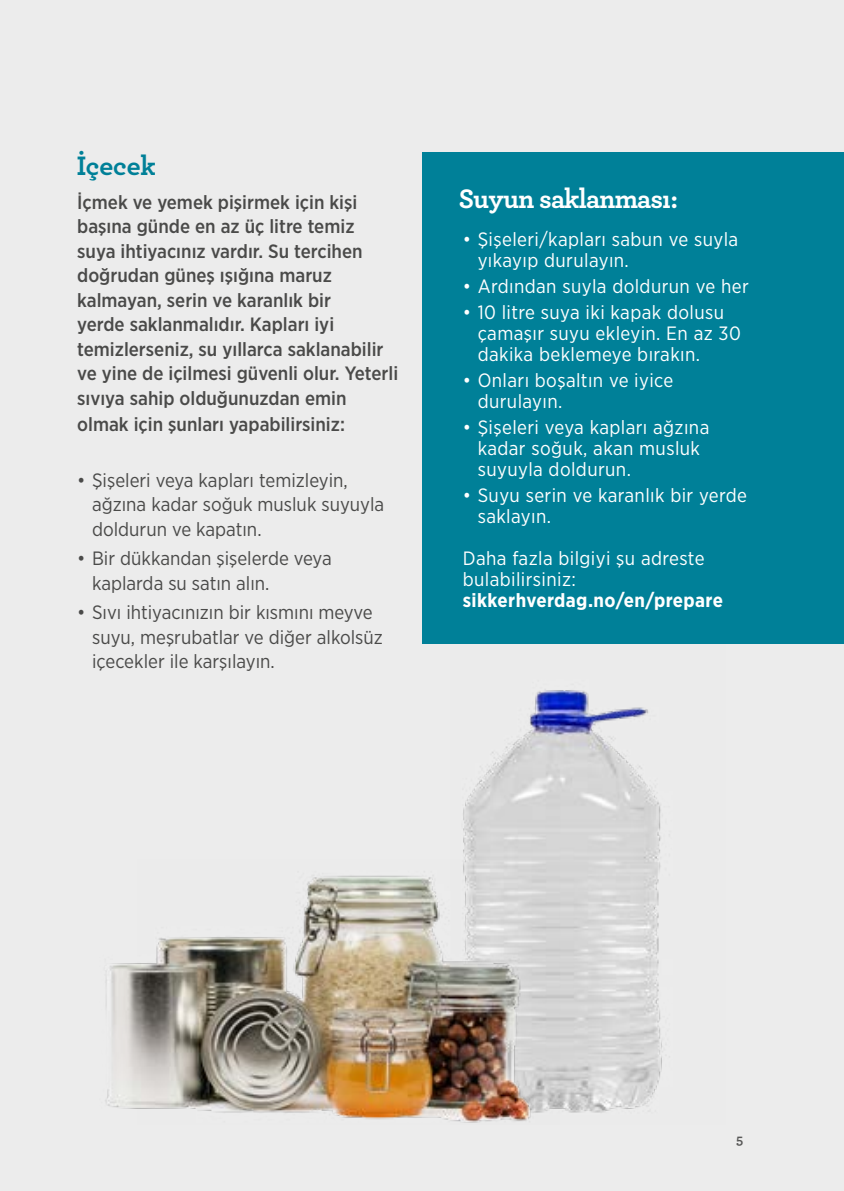
<style>
.page{position:relative;width:844px;height:1191px;background:#fff}
.page>*{position:absolute;margin:0;border:0;box-sizing:border-box;transform-origin:0 0}
.t1{font:700 28px "Archer Apollo Display";color:#fff}
.t2{font:700 28px "Archer Apollo Display";letter-spacing:.015em;color:#008098}
.t3{font:19.25px/21px "Gotham Narrow";letter-spacing:.02em;color:#fff}
.t4{font:500 19.25px/24.5px "Gotham Narrow";color:#4a4a49}
.t5{font:19.25px/24.5px "Gotham Narrow";color:#4a4a49}
.t6{font:700 19.25px "Gotham Narrow";letter-spacing:.02em;color:#fff}
.t7{font:700 14px "Archer Apollo Display";color:#575756}
</style>
<div class="page">
<div style="left:0;top:0;width:843px;height:1191px;background:#ececec"></div>
<img style="left:463px;top:689px;width:199px;height:424px">
<div style="left:422px;top:153px;width:421px;height:491px;background:#008098"></div>
<img style="left:105px;top:859px;width:454px;height:264px">
<h1 class="t2" style="left:77px;top:144px;width:80px">İçecek</h1>
<p class="t4" style="left:77px;top:189px;width:322px">İçmek ve yemek pişirmek için kişi başına günde en az üç litre temiz<br>suya ihtiyacınız vardır. Su tercihen doğrudan güneş ışığına maruz kalmayan, serin ve karanlık bir<br>yerde saklanmalıdır. Kapları iyi temizlerseniz, su yıllarca saklanabilir ve yine de içilmesi güvenli olur. Yeterli sıvıya sahip olduğunuzdan emin</p>
<p class="t4" style="left:77px;top:412px;width:269px">olmak için şunları yapabilirsiniz:</p>
<p class="t5" style="left:92px;top:467px;width:294px;text-indent:-15px">• Şişeleri veya kapları temizleyin, ağzına kadar soğuk musluk suyuyla doldurun ve kapatın.</p>
<p class="t5" style="left:92px;top:546px;width:241px;text-indent:-15px">• Bir dükkandan şişelerde veya kaplarda su satın alın.</p>
<p class="t5" style="left:92px;top:600px;width:292px;text-indent:-15px">• Sıvı ihtiyacınızın bir kısmını meyve suyu, meşrubatlar ve diğer alkolsüz içecekler ile karşılayın.</p>
<h1 class="t1" style="left:459px;top:177px;width:220px">Suyun saklanması:</h1>
<p class="t3" style="left:477px;top:229px;width:262px;text-indent:-15px">• Şişeleri/kapları sabun ve suyla yıkayıp durulayın.</p>
<p class="t3" style="left:462px;top:276px;width:287px">• Ardından suyla doldurun ve her</p>
<p class="t3" style="left:477px;top:302px;width:264px;text-indent:-15px">• 10 litre suya iki kapak dolusu çamaşır suyu ekleyin. En az 30 dakika beklemeye bırakın.</p>
<p class="t3" style="left:477px;top:369px;width:197px;text-indent:-15px">• Onları boşaltın ve iyice durulayın.</p>
<p class="t3" style="left:477px;top:416px;width:233px;text-indent:-15px">• Şişeleri veya kapları ağzına kadar soğuk, akan musluk suyuyla doldurun.</p>
<p class="t3" style="left:477px;top:484px;width:271px;text-indent:-15px">• Suyu serin ve karanlık bir yerde saklayın.</p>
<p class="t3" style="left:462px;top:547px;width:243px">Daha fazla bilgiyi şu adreste bulabilirsiniz:</p>
<p class="t6" style="left:462px;top:588px;width:261px">sikkerhverdag.no/en/prepare</p>
<p class="t7" style="left:736px;top:1128px;width:9px">5</p>
</div>
